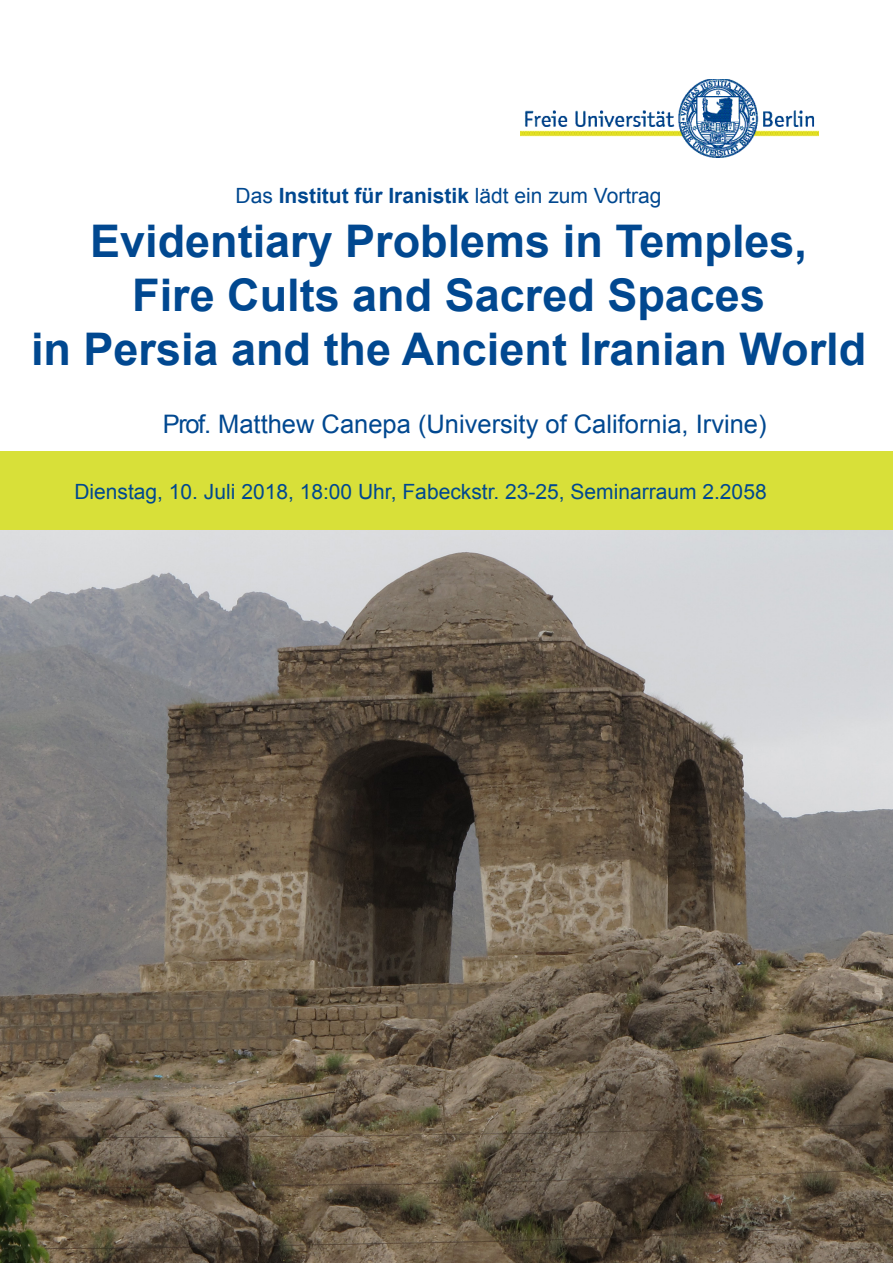
<style>
.page{position:relative;width:893px;height:1263px;background:#fff}
.page>*{position:absolute;margin:0;border:0;box-sizing:border-box;transform-origin:0 0}
.Headline{font:700 45px "Arial";color:#014890}
.Headline-2{font:25.5px "Arial";color:#014890}
.Headline-3{font:21px "Arial";color:#014890}
.s1{font-weight:700}
</style>
<div class="page">
<img style="left:521px;top:79px;width:298px;height:79px">
<img style="left:0;top:530px;width:893px;height:733px">
<div style="left:0;top:451px;width:893px;height:79px;background:#d8e039"></div>
<p class="Headline-3" style="left:236px;top:182px;width:427px">Das <span class="s1">Institut für Iranistik</span> lädt ein zum Vortrag</p>
<p class="Headline" style="left:90px;top:212px;width:718px">Evidentiary Problems in Temples,</p>
<p class="Headline" style="left:132px;top:266px;width:634px">Fire Cults and Sacred Spaces</p>
<p class="Headline" style="left:31px;top:320px;width:837px">in Persia and the Ancient Iranian World</p>
<p class="Headline-2" style="left:163px;top:407px;width:605px">Prof. Matthew Canepa (University of California, Irvine)</p>
<p class="Headline-3" style="left:74px;top:477px;width:694px">Dienstag, 10. Juli 2018, 18:00 Uhr, Fabeckstr. 23-25, Seminarraum 2.2058</p>
</div>
